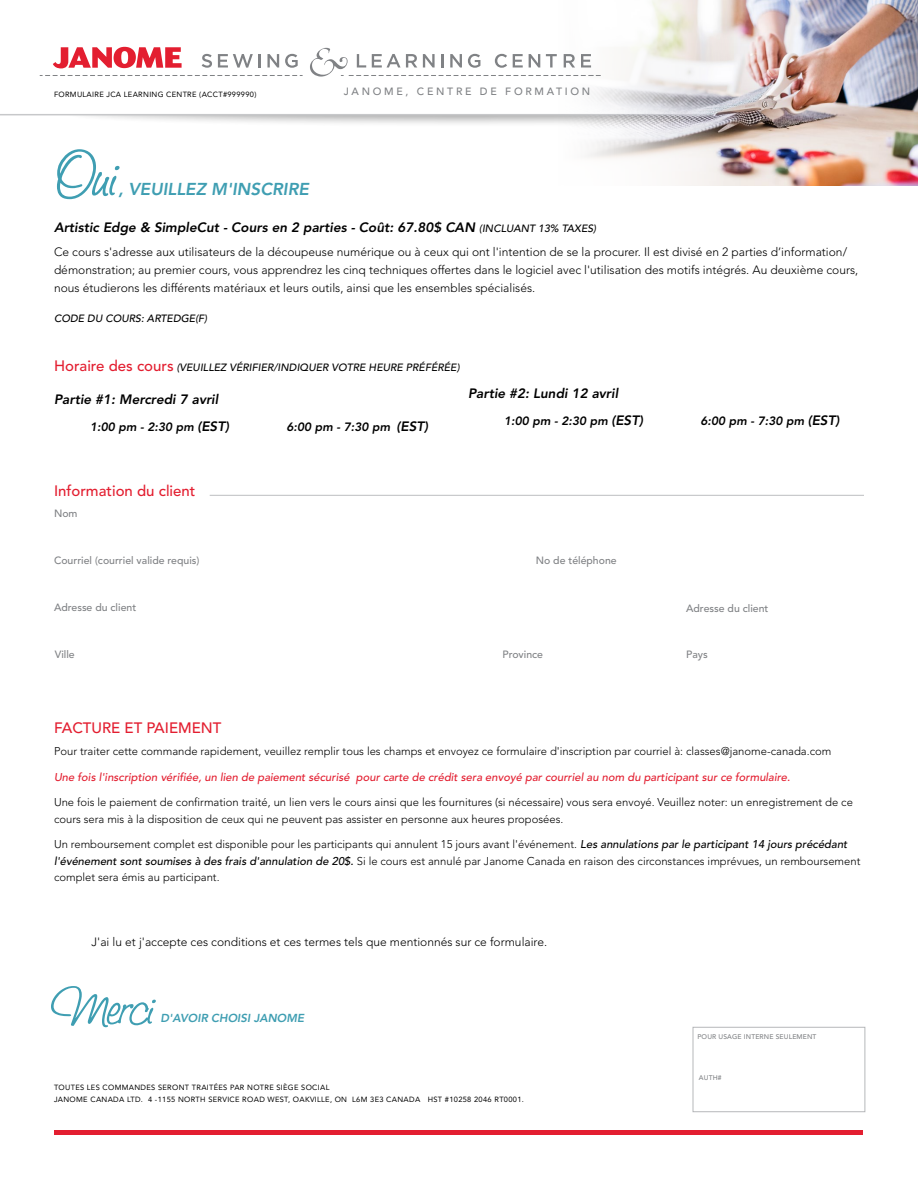
<style>
.page{position:relative;width:918px;height:1188px;background:#fff}
.page>*{position:absolute;margin:0;border:0;box-sizing:border-box;transform-origin:0 0}
.t1{font:italic 800 17.1px "Avenir";color:#3f9eb2}
.t2{font:500 15px "Avenir";color:#e31e30}
.t3{font:italic 800 13.5px "Avenir";color:#000}
.t4{font:300 12px/18px "Avenir";color:#000}
.t5{font:italic 800 12px "Avenir";color:#000}
.t6{font:italic 800 11.55px "Avenir";color:#3f9eb2}
.t7{font:300 11.25px/16.5px "Avenir";color:#000}
.t8{font:italic 500 11.25px "Avenir";color:#e31e30}
.t9{font:500 10.5px "Avenir";color:#808285}
.t10{font:italic 500 10.5px "Avenir";color:#000}
.t11{font:500 10.5px "Avenir LT Std";letter-spacing:.26em;color:#808285}
.t12{font:7.5px/12px "Avenir";letter-spacing:.04em;color:#000}
.t13{font:500 6.75px "Avenir";letter-spacing:.02em;color:#808285}
.s1{font-weight:500;font-size:10.5px}
.s2{font-style:normal;font-size:15px;color:#e31e30}
.s3{font-size:13.5px}
.s4{font-weight:500;font-style:italic}
</style>
<div class="page">
<div style="left:57px;top:73px;width:817px;height:55px;background:#000;opacity:.56"></div>
<div style="left:0;top:28px;width:873px;height:86px;background:#fff"></div>
<hr style="left:0;top:114px;width:918px;height:1px;background:#c7c8ca">
<img style="left:547px;top:0;width:371px;height:186px">
<svg style="left:53px;top:47px;width:129px;height:21px"></svg>
<svg style="left:202px;top:54px;width:10px;height:14px"></svg>
<svg style="left:218px;top:54px;width:35px;height:14px"></svg>
<hr style="left:258px;top:54px;width:3px;height:14px;background:#808285">
<svg style="left:267px;top:54px;width:12px;height:14px"></svg>
<svg style="left:285px;top:54px;width:13px;height:14px"></svg>
<svg style="left:310px;top:48px;width:291px;height:29px"></svg>
<svg style="left:40px;top:75px;width:263px;height:1px"></svg>
<svg style="left:57px;top:149px;width:63px;height:50px"></svg>
<hr style="left:210px;top:495px;width:654px;height:1px;background:#bcbec0">
<div style="left:55px;top:1130px;width:808px;height:5px;background:#e31e30"></div>
<div style="left:693px;top:1027px;width:172px;height:85px;border:1px solid #b6b8ba"></div>
<svg style="left:51px;top:986px;width:105px;height:41px"></svg>
<p class="t12" style="left:54px;top:88px;width:204px">FORMULAIRE JCA LEARNING CENTRE (ACCT#999990)</p>
<h1 class="t1" style="left:118px;top:179px;width:192px">, VEUILLEZ M'INSCRIRE</h1>
<p class="t11" style="left:344px;top:86px;width:248px">JANOME, CENTRE DE FORMATION</p>
<p class="t3" style="left:54px;top:219px;width:544px">Artistic Edge &amp; SimpleCut - Cours en 2 parties - Coût: 67.80$ CAN <span class="s1">(INCLUANT 13% TAXES)</span></p>
<p class="t4" style="left:54px;top:243px;width:806px">Ce cours s'adresse aux utilisateurs de la découpeuse numérique ou à ceux qui ont l'intention de se la procurer. Il est divisé en 2 parties d’information/ démonstration; au premier cours, vous apprendrez les cinq techniques offertes dans le logiciel avec l'utilisation des motifs intégrés. Au deuxième cours, nous étudierons les différents matériaux et leurs outils, ainsi que les ensembles spécialisés.</p>
<p class="t10" style="left:54px;top:312px;width:155px">CODE DU COURS: ARTEDGE(F)</p>
<p class="t10" style="left:54px;top:362px;width:407px"><span class="s2">Horaire des cours</span> (VEUILLEZ VÉRIFIER/INDIQUER VOTRE HEURE PRÉFÉRÉE)</p>
<p class="t3" style="left:54px;top:392px;width:166px">Partie #1: Mercredi 7 avril</p>
<p class="t5" style="left:90px;top:420px;width:141px">1:00 pm - 2:30 pm <span class="s3">(EST)</span></p>
<p class="t5" style="left:286px;top:420px;width:143px">6:00 pm - 7:30 pm <span class="s3">(EST)</span></p>
<p class="t3" style="left:468px;top:386px;width:152px">Partie #2: Lundi 12 avril</p>
<p class="t5" style="left:504px;top:414px;width:141px">1:00 pm - 2:30 pm <span class="s3">(EST)</span></p>
<p class="t5" style="left:700px;top:414px;width:141px">6:00 pm - 7:30 pm <span class="s3">(EST)</span></p>
<h2 class="t2" style="left:54px;top:482px;width:143px">Information du client</h2>
<p class="t9" style="left:54px;top:507px;width:25px">Nom</p>
<p class="t9" style="left:54px;top:555px;width:147px">Courriel (courriel valide requis)</p>
<p class="t9" style="left:54px;top:601px;width:84px">Adresse du client</p>
<p class="t9" style="left:55px;top:649px;width:22px">Ville</p>
<p class="t9" style="left:502px;top:649px;width:42px">Province</p>
<p class="t9" style="left:536px;top:555px;width:82px">No de téléphone</p>
<p class="t9" style="left:686px;top:602px;width:84px">Adresse du client</p>
<p class="t9" style="left:686px;top:649px;width:23px">Pays</p>
<h2 class="t2" style="left:54px;top:719px;width:169px">FACTURE ET PAIEMENT</h2>
<p class="t7" style="left:54px;top:743px;width:779px">Pour traiter cette commande rapidement, veuillez remplir tous les champs et envoyez ce formulaire d'inscription par courriel à: classes@janome-canada.com</p>
<p class="t8" style="left:54px;top:770px;width:738px">Une fois l'inscription vérifiée, un lien de paiement sécurisé pour carte de crédit sera envoyé par courriel au nom du participant sur ce formulaire.</p>
<p class="t7" style="left:54px;top:794px;width:800px">Une fois le paiement de confirmation traité, un lien vers le cours ainsi que les fournitures (si nécessaire) vous sera envoyé. Veuillez noter: un enregistrement de ce cours sera mis à la disposition de ceux qui ne peuvent pas assister en personne aux heures proposées.</p>
<p class="t7" style="left:54px;top:836px;width:808px">Un remboursement complet est disponible pour les participants qui annulent 15 jours avant l'événement. <span class="s4">Les annulations par le participant 14 jours précédant l'événement sont soumises à des frais d'annulation de 20$.</span> Si le cours est annulé par Janome Canada en raison des circonstances imprévues, un remboursement complet sera émis au participant.</p>
<p class="t4" style="left:91px;top:933px;width:457px">J'ai lu et j'accepte ces conditions et ces termes tels que mentionnés sur ce formulaire.</p>
<p class="t6" style="left:160px;top:1011px;width:145px">D'AVOIR CHOISI JANOME</p>
<p class="t12" style="left:54px;top:1082px;width:471px">TOUTES LES COMMANDES SERONT TRAITÉES PAR NOTRE SIÈGE SOCIAL<br>JANOME CANADA LTD. 4 -1155 NORTH SERVICE ROAD WEST, OAKVILLE, ON L6M 3E3 CANADA HST #10258 2046 RT0001.</p>
<p class="t13" style="left:698px;top:1033px;width:121px">POUR USAGE INTERNE SEULEMENT</p>
<p class="t13" style="left:699px;top:1074px;width:24px">AUTH#</p>
</div>
